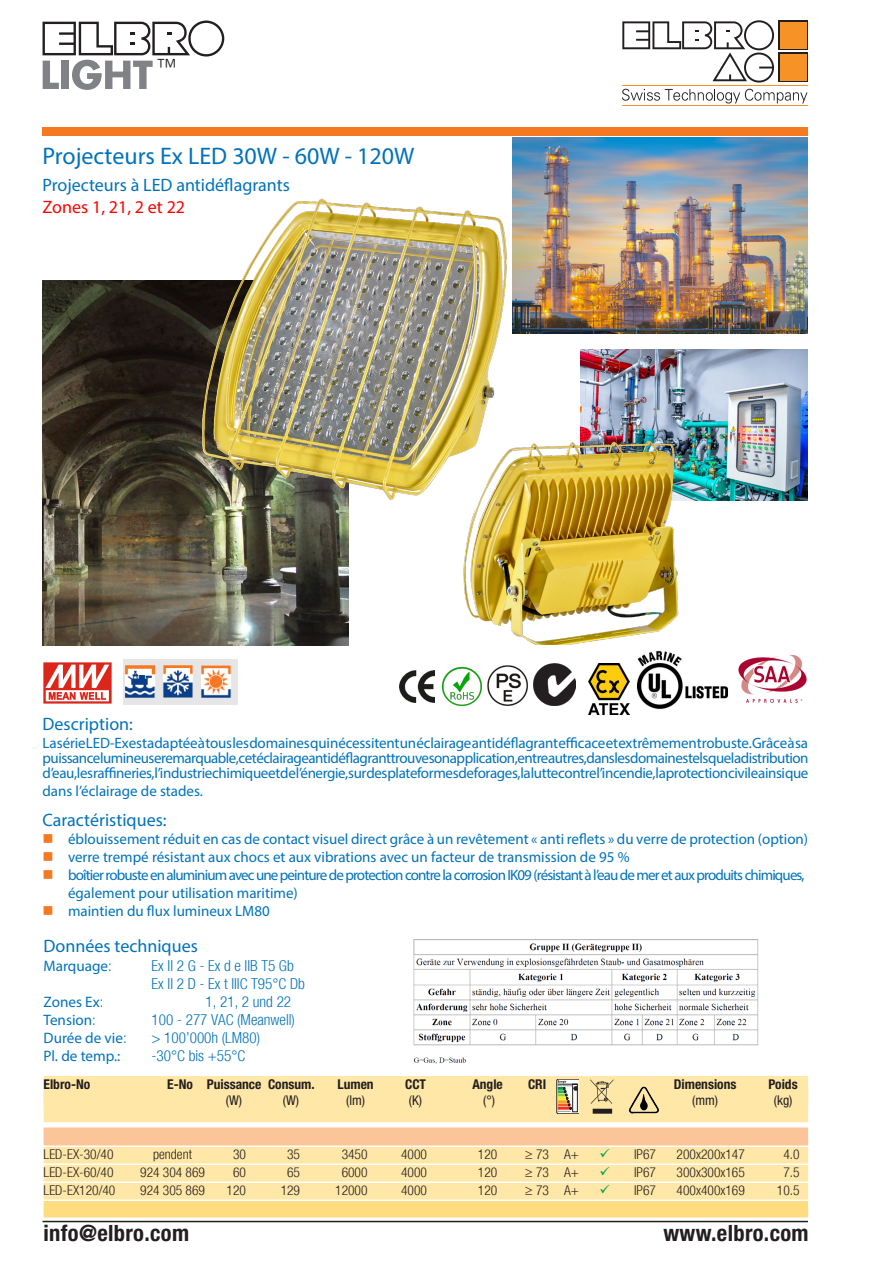
<style>
.page{position:relative;width:893px;height:1263px;background:#fff}
.page>*{position:absolute;margin:0;border:0;box-sizing:border-box;transform-origin:0 0}
.t1{font:24px "Myriad Pro";color:#0072bc}
.t2{font:700 condensed 22.5px "Helvetica Neue";letter-spacing:.015em;color:#231f20}
.t3{font:300 condensed 21px "Helvetica Neue";color:#231f20}
.t4{font:18px "Myriad Pro";color:#0072bc}
.t5{font:18px "Myriad Pro";color:#f00}
.t6{font:300 condensed 15.15px "Helvetica Neue";color:#0072bc}
.t7{font:15.15px "Myriad Pro";color:#0072bc}
.t8{font:15px/15px "Myriad Pro";color:#0072bc;text-align:justify}
.t9{font:15px/18px "Myriad Pro";letter-spacing:-.055em;color:#0072bc}
.t10{font:300 condensed 13.5px "Helvetica Neue";color:#231f20}
.t11{font:700 condensed 13.5px "Helvetica Neue";color:#231f20}
.t12{font:condensed 13.5px "Helvetica Neue";color:#231f20}
.s1{color:#f47921}
.s2{font-family:"Helvetica Neue";font-weight:300;font-stretch:condensed}
.s3{font-family:"Helvetica Neue";font-weight:300;font-stretch:condensed;font-size:15px}
.s4{color:#00a54f}
</style>
<div class="page">
<hr style="left:43px;top:1221px;width:765px;height:1px;background:#231f20">
<svg style="left:43px;top:21px;width:181px;height:69px"></svg>
<div style="left:778px;top:20px;width:30px;height:30px;background:linear-gradient(to right,#f69226,#f69226)"></div>
<div style="left:778px;top:52px;width:30px;height:30px;background:linear-gradient(to right,#f69226,#f69226)"></div>
<svg style="left:622px;top:20px;width:152px;height:63px"></svg>
<div style="left:780px;top:22px;width:26px;height:26px;background:#f69226"></div>
<div style="left:780px;top:54px;width:26px;height:26px;background:#f69226"></div>
<svg style="left:622px;top:89px;width:185px;height:15px"></svg>
<hr style="left:622px;top:85px;width:186px;height:1px;background:#f69226">
<hr style="left:622px;top:105px;width:186px;height:1px;background:#f69226">
<div style="left:43px;top:127px;width:765px;height:8px;background:#f47921"></div>
<img style="left:413px;top:939px;width:346px;height:125px">
<div style="left:44px;top:1076px;width:764px;height:30px;background:#ffe7a7"></div>
<div style="left:44px;top:1092px;width:764px;height:30px;background:#ffe7a7"></div>
<div style="left:44px;top:1127px;width:764px;height:18px;background:#fcc599"></div>
<div style="left:44px;top:1147px;width:764px;height:16px;background:#ffe7a7"></div>
<div style="left:44px;top:1165px;width:764px;height:16px;background:#ffe7a7"></div>
<div style="left:44px;top:1183px;width:764px;height:16px;background:#ffe7a7"></div>
<div style="left:44px;top:1201px;width:764px;height:16px;background:#ffdc7e"></div>
<img style="left:628px;top:1086px;width:31px;height:28px">
<img style="left:590px;top:1079px;width:24px;height:35px">
<svg style="left:557px;top:1079px;width:22px;height:35px"></svg>
<img style="left:123px;top:659px;width:114px;height:45px">
<img style="left:400px;top:670px;width:35px;height:32px">
<img style="left:443px;top:667px;width:38px;height:38px">
<img style="left:738px;top:655px;width:69px;height:48px">
<img style="left:588px;top:664px;width:42px;height:50px">
<img style="left:637px;top:651px;width:91px;height:58px">
<img style="left:534px;top:664px;width:42px;height:42px">
<img style="left:487px;top:665px;width:41px;height:41px">
<img style="left:43px;top:662px;width:69px;height:42px">
<img style="left:580px;top:350px;width:227px;height:150px">
<img style="left:512px;top:138px;width:295px;height:196px">
<img style="left:43px;top:281px;width:305px;height:365px">
<img style="left:201px;top:198px;width:306px;height:306px">
<img style="left:463px;top:430px;width:222px;height:215px">
<p class="t3" style="left:157px;top:55px;width:22px">™</p>
<p class="t1" style="left:43px;top:141px;width:373px">Projecteurs Ex LED 30W - 60W - 120W</p>
<p class="t4" style="left:43px;top:174px;width:249px">Projecteurs à LED antidéflagrants</p>
<p class="t5" style="left:43px;top:196px;width:144px">Zones 1, 21, 2 et 22</p>
<p class="t4" style="left:43px;top:713px;width:92px">Description:</p>
<p class="t8" style="left:43px;top:735px;width:768px">La série LED-Ex est adaptée à tous les domaines qui nécessitent un éclairage antidéflagrant efficace et extrêmement robuste. Grâce à sa puissance lumineuse remarquable, cet éclairage antidéflagrant trouve son application, entre autres, dans les domaines tels que la distribution d’eau, les raffineries, l’industrie chimique et de l’énergie, sur des plateformes de forages, la lutte contre l’incendie, la protection civile ainsi que</p>
<p class="t8" style="left:43px;top:783px;width:162px">dans l’éclairage de stades.</p>
<p class="t4" style="left:43px;top:809px;width:126px">Caractéristiques:</p>
<p class="t8" style="left:43px;top:831px;width:767px"><span class="s1">■</span> éblouissement réduit en cas de contact visuel direct grâce à un revêtement « anti reflets » du verre de protection (option)</p>
<p class="t8" style="left:43px;top:849px;width:588px"><span class="s1">■</span> verre trempé résistant aux chocs et aux vibrations avec un facteur de transmission de 95 %</p>
<p class="t9" style="left:68px;top:866px;width:738px;text-indent:-25px"><span class="s1">■</span> boîtier robuste en aluminium avec une peinture de protection contre la corrosion IK09 (résistant à l’eau de mer et aux produits chimiques, également pour utilisation maritime)</p>
<p class="t8" style="left:43px;top:903px;width:229px"><span class="s1">■</span> maintien du flux lumineux LM80</p>
<p class="t4" style="left:44px;top:935px;width:156px">Données techniques</p>
<p class="t7" style="left:44px;top:956px;width:70px">Marquage<span class="s2">:</span></p>
<p class="t6" style="left:152px;top:956px;width:144px">Ex II 2 G - Ex d e IIB T5 Gb</p>
<p class="t6" style="left:152px;top:975px;width:155px">Ex II 2 D - Ex t IIIC T95°C Db</p>
<p class="t7" style="left:44px;top:992px;width:61px">Zones Ex<span class="s2">:</span></p>
<p class="t6" style="left:206px;top:993px;width:87px">1, 21, 2 und 22</p>
<p class="t7" style="left:44px;top:1011px;width:54px">Tension<span class="s3">:</span></p>
<p class="t6" style="left:152px;top:1011px;width:145px">100 - 277 VAC (Meanwell)</p>
<p class="t7" style="left:44px;top:1029px;width:85px">Durée de vie<span class="s2">:</span></p>
<p class="t6" style="left:152px;top:1029px;width:110px">&gt; 100’000h (LM80)</p>
<p class="t7" style="left:44px;top:1047px;width:78px">Pl. de temp.:</p>
<p class="t6" style="left:152px;top:1047px;width:95px">-30°C bis +55°C</p>
<p class="t11" style="left:44px;top:1076px;width:48px">Elbro-No</p>
<p class="t11" style="left:167px;top:1076px;width:149px">E-No Puissance Consum.</p>
<p class="t11" style="left:337px;top:1076px;width:38px">Lumen</p>
<p class="t11" style="left:405px;top:1076px;width:22px">CCT</p>
<p class="t11" style="left:472px;top:1076px;width:32px">Angle</p>
<p class="t11" style="left:528px;top:1076px;width:20px">CRI</p>
<p class="t11" style="left:674px;top:1076px;width:64px">Dimensions</p>
<p class="t11" style="left:769px;top:1076px;width:31px">Poids</p>
<p class="t12" style="left:226px;top:1093px;width:18px">(W)</p>
<p class="t12" style="left:283px;top:1093px;width:18px">(W)</p>
<p class="t12" style="left:346px;top:1093px;width:21px">(lm)</p>
<p class="t12" style="left:409px;top:1093px;width:15px">(K)</p>
<p class="t12" style="left:483px;top:1093px;width:13px">(°)</p>
<p class="t12" style="left:692px;top:1093px;width:28px">(mm)</p>
<p class="t12" style="left:774px;top:1093px;width:20px">(kg)</p>
<p class="t10" style="left:44px;top:1147px;width:71px">LED-EX-30/40</p>
<p class="t10" style="left:153px;top:1147px;width:40px">pendent</p>
<p class="t10" style="left:233px;top:1147px;width:14px">30</p>
<p class="t10" style="left:287px;top:1147px;width:14px">35</p>
<p class="t10" style="left:342px;top:1147px;width:27px">3450</p>
<p class="t10" style="left:401px;top:1147px;width:27px">4000</p>
<p class="t10" style="left:478px;top:1147px;width:21px">120</p>
<p class="t10" style="left:525px;top:1147px;width:55px">≥ 73 A+</p>
<p class="t10" style="left:599px;top:1147px;width:58px"><span class="s4">✓</span> IP67</p>
<p class="t10" style="left:677px;top:1147px;width:70px">200x200x147</p>
<p class="t10" style="left:783px;top:1147px;width:18px">4.0</p>
<p class="t10" style="left:44px;top:1165px;width:71px">LED-EX-60/40</p>
<p class="t10" style="left:140px;top:1165px;width:66px">924 304 869</p>
<p class="t10" style="left:233px;top:1165px;width:14px">60</p>
<p class="t10" style="left:287px;top:1165px;width:14px">65</p>
<p class="t10" style="left:342px;top:1165px;width:27px">6000</p>
<p class="t10" style="left:401px;top:1165px;width:27px">4000</p>
<p class="t10" style="left:478px;top:1165px;width:21px">120</p>
<p class="t10" style="left:525px;top:1165px;width:55px">≥ 73 A+</p>
<p class="t10" style="left:599px;top:1165px;width:58px"><span class="s4">✓</span> IP67</p>
<p class="t10" style="left:677px;top:1165px;width:70px">300x300x165</p>
<p class="t10" style="left:783px;top:1165px;width:18px">7.5</p>
<p class="t10" style="left:44px;top:1183px;width:73px">LED-EX120/40</p>
<p class="t10" style="left:140px;top:1183px;width:66px">924 305 869</p>
<p class="t10" style="left:227px;top:1183px;width:21px">120</p>
<p class="t10" style="left:281px;top:1183px;width:21px">129</p>
<p class="t10" style="left:335px;top:1183px;width:34px">12000</p>
<p class="t10" style="left:401px;top:1183px;width:27px">4000</p>
<p class="t10" style="left:478px;top:1183px;width:21px">120</p>
<p class="t10" style="left:525px;top:1183px;width:55px">≥ 73 A+</p>
<p class="t10" style="left:599px;top:1183px;width:58px"><span class="s4">✓</span> IP67</p>
<p class="t10" style="left:677px;top:1183px;width:70px">400x400x169</p>
<p class="t10" style="left:777px;top:1183px;width:24px">10.5</p>
<p class="t2" style="left:44px;top:1219px;width:147px">info@elbro.com</p>
<p class="t2" style="left:663px;top:1219px;width:147px">www.elbro.com</p>
</div>
